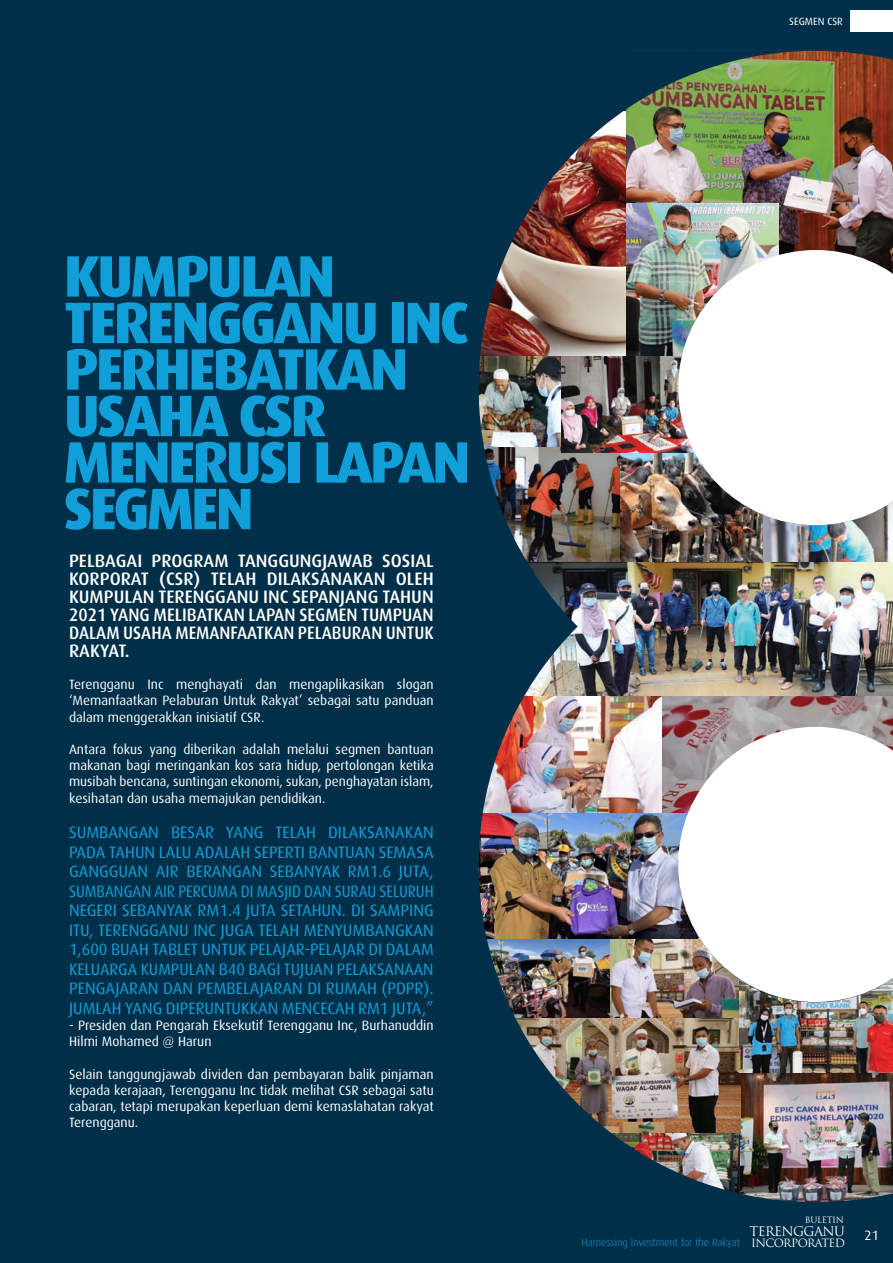
<style>
.page{position:relative;width:893px;height:1263px;background:#003049}
.page>*{position:absolute;margin:0;border:0;box-sizing:border-box;transform-origin:0 0}
.t1{font:800 58.5px/46.5px "Dax";letter-spacing:-.05em;color:#119fd9}
.t2{font:500 18px/18px "Dax";color:#fff;text-align:justify}
.t3{font:16.5px/19.5px "Dax";color:#119fd9;text-align:justify}
.t4{font:13.5px/16.2px "Dax";color:#fff;text-align:justify}
.t5{font:12.9px "Trajan";letter-spacing:-.05em;color:#fff}
.t6{font:11.1px "Trajan";letter-spacing:-.05em;color:#fff}
.t7{font:300 10.5px "Dax";color:#119fd9}
.t8{font:10.5px "Dax";color:#fff}
.t9{font:8.55px "Trajan";letter-spacing:-.04em;color:#fff}
</style>
<div class="page">
<img style="left:478px;top:50px;width:415px;height:1153px">
<svg style="left:678px;top:250px;width:215px;height:275px;background:#eae9e9"></svg>
<svg style="left:678px;top:727px;width:215px;height:275px;background:#edebeb"></svg>
<div style="left:850px;top:11px;width:43px;height:21px;background:#fff"></div>
<p class="t1" style="left:64px;top:253px;width:408px">KUMPULAN<br>TERENGGANU INC<br>PERHEBATKAN<br>USAHA CSR<br>MENERUSI LAPAN<br>SEGMEN</p>
<p class="t2" style="left:69px;top:552px;width:366px">PELBAGAI PROGRAM TANGGUNGJAWAB SOSIAL KORPORAT (CSR) TELAH DILAKSANAKAN OLEH KUMPULAN TERENGGANU INC SEPANJANG TAHUN 2021 YANG MELIBATKAN LAPAN SEGMEN TUMPUAN DALAM USAHA MEMANFAATKAN PELABURAN UNTUK RAKYAT.</p>
<p class="t4" style="left:69px;top:676px;width:366px">Terengganu Inc menghayati dan mengaplikasikan slogan ‘Memanfaatkan Pelaburan Untuk Rakyat’ sebagai satu panduan dalam menggerakkan inisiatif CSR.</p>
<p class="t4" style="left:69px;top:741px;width:366px">Antara fokus yang diberikan adalah melalui segmen bantuan makanan bagi meringankan kos sara hidup, pertolongan ketika musibah bencana, suntingan ekonomi, sukan, penghayatan islam, kesihatan dan usaha memajukan pendidikan.</p>
<p class="t3" style="left:69px;top:823px;width:366px">SUMBANGAN BESAR YANG TELAH DILAKSANAKAN PADA TAHUN LALU ADALAH SEPERTI BANTUAN SEMASA GANGGUAN AIR BERANGAN SEBANYAK RM1.6 JUTA, SUMBANGAN AIR PERCUMA DI MASJID DAN SURAU SELURUH NEGERI SEBANYAK RM1.4 JUTA SETAHUN. DI SAMPING ITU, TERENGGANU INC JUGA TELAH MENYUMBANGKAN 1,600 BUAH TABLET UNTUK PELAJAR-PELAJAR DI DALAM KELUARGA KUMPULAN B40 BAGI TUJUAN PELAKSANAAN PENGAJARAN DAN PEMBELAJARAN DI RUMAH (PDPR).<br>JUMLAH YANG DIPERUNTUKKAN MENCECAH RM1 JUTA,”</p>
<p class="t4" style="left:69px;top:1017px;width:366px">- Presiden dan Pengarah Eksekutif Terengganu Inc, Burhanuddin<br>Hilmi Mohamed @ Harun</p>
<p class="t4" style="left:69px;top:1066px;width:366px">Selain tanggungjawab dividen dan pembayaran balik pinjaman kepada kerajaan, Terengganu Inc tidak melihat CSR sebagai satu cabaran, tetapi merupakan keperluan demi kemaslahatan rakyat Terengganu.</p>
<p class="t8" style="left:789px;top:16px;width:55px">SEGMEN CSR</p>
<p class="t7" style="left:582px;top:1236px;width:160px">Harnessing Investment for the Rakyat</p>
<p class="t9" style="left:805px;top:1215px;width:41px">BULETIN</p>
<p class="t5" style="left:749px;top:1224px;width:97px">TERENGGANU</p>
<p class="t6" style="left:751px;top:1236px;width:95px">INCORPORATED</p>
<p class="t4" style="left:865px;top:1227px;width:16px">21</p>
</div>
